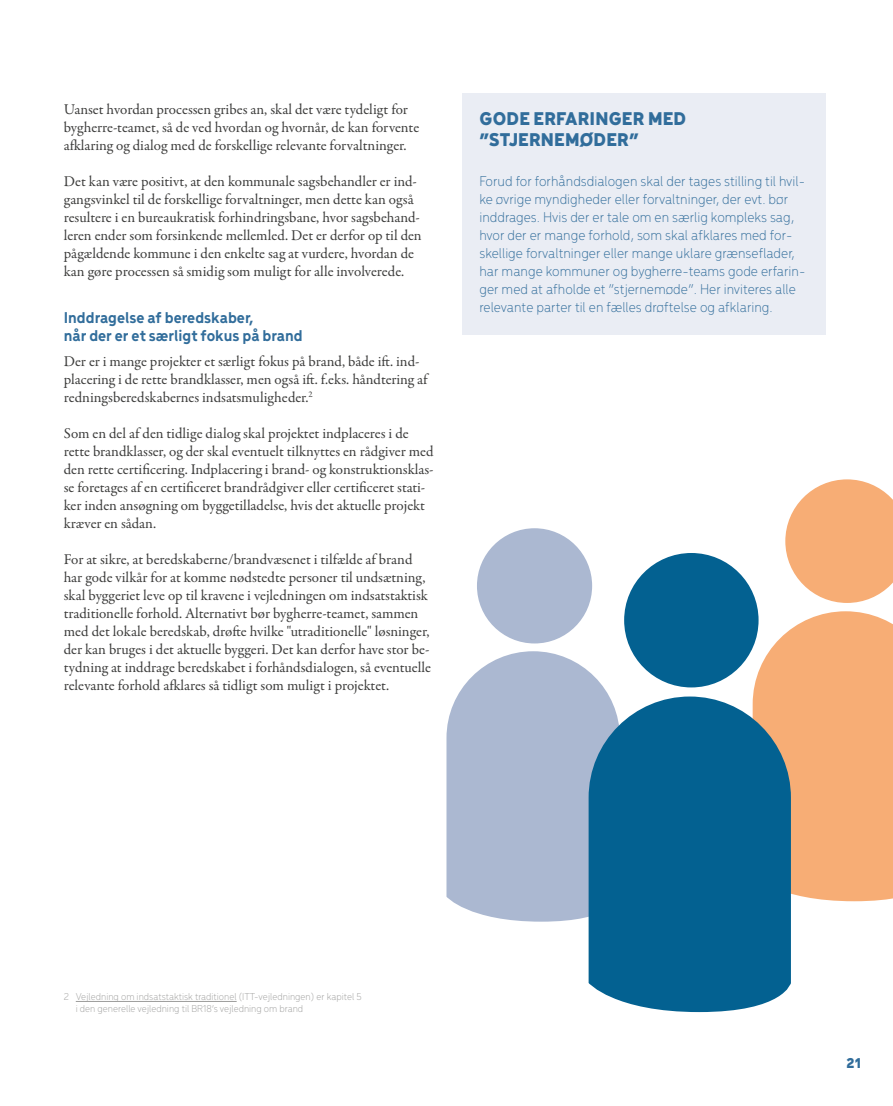
<style>
.page{position:relative;width:893px;height:1106px;background:#fff}
.page>*{position:absolute;margin:0;border:0;box-sizing:border-box;transform-origin:0 0}
.t1{font:900 19.5px/21px "Menca";letter-spacing:.01em;color:#316d9b}
.t2{font:700 16.5px/18px "Menca";color:#316d9b}
.t3{font:15px/18px "Garamond Premr Pro";color:#3c3c3b}
.t4{font:300 15px/18px "Menca";color:#316d9b}
.t5{font:900 15px "Menca";color:#316d9b}
.t6{font:300 10.5px/12px "Menca";color:#9d9d9c}
</style>
<div class="page">
<div style="left:753px;top:611px;width:140px;height:290px;background:#f7ad75"></div>
<svg style="left:785px;top:479px;width:108px;height:124px"></svg>
<svg style="left:446px;top:651px;width:163px;height:270px;background:#b1bdd4"></svg>
<div style="left:477px;top:528px;width:115px;height:115px;background:#abb8d1;border-radius:50%"></div>
<hr style="left:76px;top:1001px;width:161px;height:1px;background:#9d9d9c">
<div style="left:462px;top:93px;width:364px;height:241px;background:#eaedf4"></div>
<svg style="left:589px;top:696px;width:202px;height:316px;background:#186b96"></svg>
<div style="left:624px;top:553px;width:134px;height:134px;background:#036191;border-radius:50%"></div>
<p class="t3" style="left:64px;top:101px;width:357px">Uanset hvordan processen gribes an, skal det være tydeligt for bygherre-teamet, så de ved hvordan og hvornår, de kan forvente afklaring og dialog med de forskellige relevante forvaltninger.</p>
<p class="t3" style="left:64px;top:173px;width:359px">Det kan være positivt, at den kommunale sagsbehandler er ind&shy;gangsvinkel til de forskellige forvaltninger, men dette kan også resultere i en bureaukratisk forhindringsbane, hvor sagsbehand&shy;leren ender som forsinkende mellemled. Det er derfor op til den pågældende kommune i den enkelte sag at vurdere, hvordan de kan gøre processen så smidig som muligt for alle involverede.</p>
<p class="t2" style="left:64px;top:308px;width:240px">Inddragelse af beredskaber,<br>når der er et særligt fokus på brand</p>
<p class="t3" style="left:64px;top:353px;width:365px">Der er i mange projekter et særligt fokus på brand, både ift. ind&shy;placering i de rette brandklasser, men også ift. f.eks. håndtering af redningsberedskabernes indsatsmuligheder.<sup>2</sup></p>
<p class="t3" style="left:64px;top:425px;width:371px">Som en del af den tidlige dialog skal projektet indplaceres i de rette brandklasser, og der skal eventuelt tilknyttes en rådgiver med den rette certificering. Indplacering i brand- og konstruktionsklas&shy;se foretages af en certificeret brandrådgiver eller certificeret stati&shy;ker inden ansøgning om byggetilladelse, hvis det aktuelle projekt kræver en sådan.</p>
<p class="t3" style="left:64px;top:551px;width:369px">For at sikre, at beredskaberne/brandvæsenet i tilfælde af brand har gode vilkår for at komme nødstedte personer til undsætning, skal byggeriet leve op til kravene i vejledningen om indsatstaktisk traditionelle forhold. Alternativt bør bygherre-teamet, sammen med det lokale beredskab, drøfte hvilke "utraditionelle" løsninger, der kan bruges i det aktuelle byggeri. Det kan derfor have stor be&shy;tydning at inddrage beredskabet i forhåndsdialogen, så eventuelle relevante forhold afklares så tidligt som muligt i projektet.</p>
<h1 class="t1" style="left:479px;top:107px;width:208px">GODE ERFARINGER MED ”STJERNEMØDER”</h1>
<p class="t4" style="left:479px;top:171px;width:327px">Forud for forhåndsdialogen skal der tages stilling til hvil&shy;ke øvrige myndigheder eller forvaltninger, der evt. bør inddrages. Hvis der er tale om en særlig kompleks sag, hvor der er mange forhold, som skal afklares med for&shy;skellige forvaltninger eller mange uklare grænseflader, har mange kommuner og bygherre-teams gode erfarin&shy;ger med at afholde et ”stjernemøde”. Her inviteres alle relevante parter til en fælles drøftelse og afklaring.</p>
<p class="t6" style="left:76px;top:990px;width:287px;text-indent:-12px">2 Vejledning om indsatstaktisk traditionel (ITT-vejledningen) er kapitel 5 i den generelle vejledning til BR18’s vejledning om brand</p>
<p class="t5" style="left:847px;top:1052px;width:16px">21</p>
</div>
